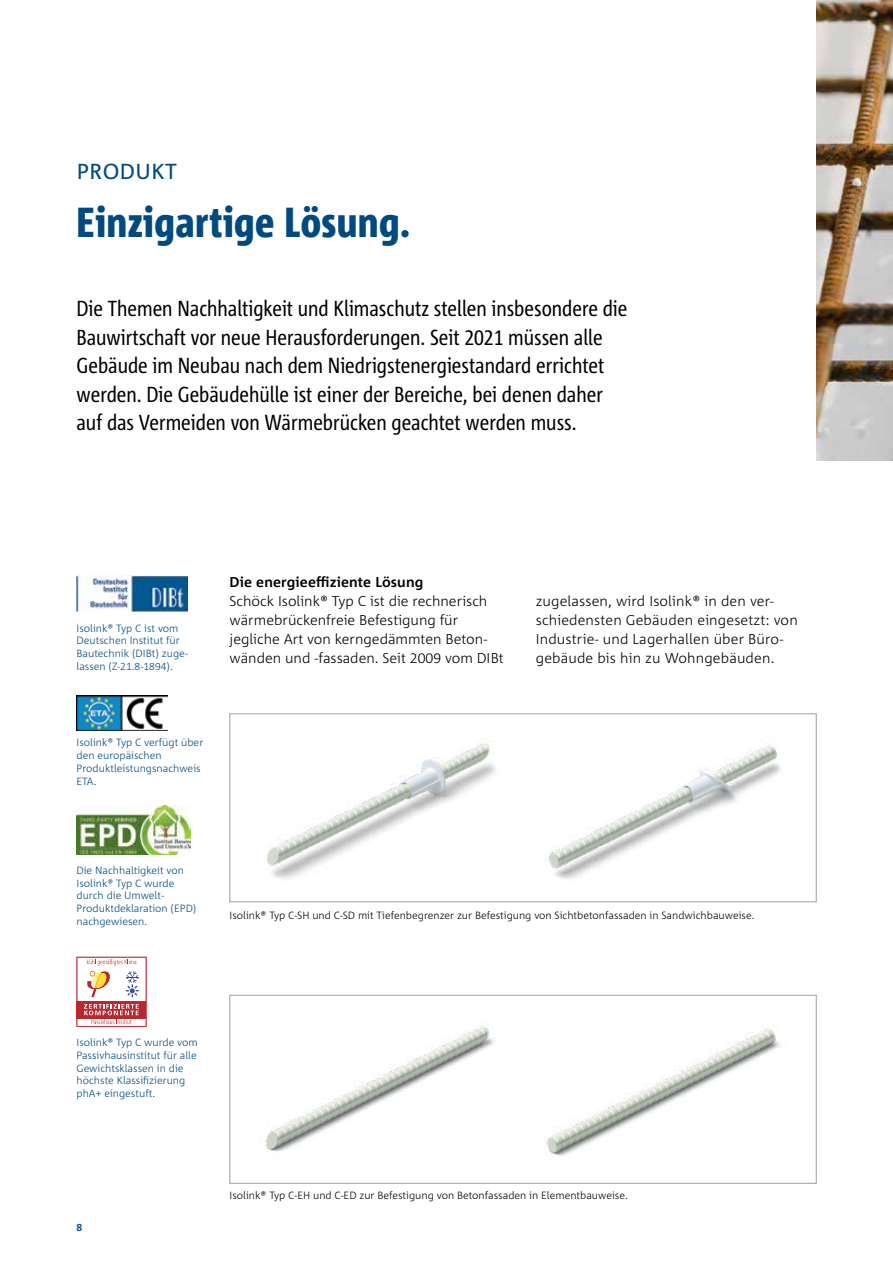
<style>
.page{position:relative;width:893px;height:1263px;background:#fff}
.page>*{position:absolute;margin:0;border:0;box-sizing:border-box;transform-origin:0 0}
.t1{font:800 condensed 42px "Corpid Schoeck";letter-spacing:.01em;color:#004a80}
.t2{font:condensed 21.75px/28.5px "Corpid Schoeck";color:#000}
.t3{font:21.75px "Corpid Schoeck";letter-spacing:.02em;color:#004a80}
.t4{font:300 14.25px/19.2px "Corpid Schoeck";color:#000}
.t5{font:700 14.25px "Corpid Schoeck";letter-spacing:.01em;color:#000}
.t6{font:300 10.5px/12.8px "Corpid Schoeck";color:#004a80}
.t7{font:300 10.5px "Corpid Schoeck";color:#000}
.t8{font:700 10.5px "Corpid Schoeck";color:#004a80}
</style>
<div class="page">
<img style="left:816px;top:0;width:77px;height:461px">
<img style="left:266px;top:743px;width:230px;height:136px">
<div style="left:230px;top:714px;width:586px;height:188px;border:1px solid #9d9fa2"></div>
<img style="left:545px;top:743px;width:236px;height:136px">
<img style="left:265px;top:1025px;width:230px;height:126px">
<div style="left:230px;top:995px;width:586px;height:188px;border:1px solid #9d9fa2"></div>
<img style="left:545px;top:1029px;width:235px;height:127px">
<img style="left:77px;top:576px;width:111px;height:35px">
<img style="left:77px;top:696px;width:90px;height:35px">
<img style="left:77px;top:806px;width:113px;height:48px">
<svg style="left:77px;top:957px;width:69px;height:70px"></svg>
<h2 class="t3" style="left:77px;top:157px;width:102px">PRODUKT</h2>
<h1 class="t1" style="left:77px;top:196px;width:335px">Einzigartige Lösung.</h1>
<p class="t2" style="left:77px;top:294px;width:552px">Die Themen Nachhaltigkeit und Klimaschutz stellen insbesondere die Bauwirtschaft vor neue Herausforderungen. Seit 2021 müssen alle Gebäude im Neubau nach dem Niedrigstenergiestandard errichtet werden. Die Gebäudehülle ist einer der Bereiche, bei denen daher auf das Vermeiden von Wärmebrücken geachtet werden muss.</p>
<p class="t6" style="left:77px;top:621px;width:113px">Isolink® Typ C ist vom<br>Deutschen Institut für<br>Bautechnik (DIBt) zuge&shy;lassen (Z-21.8-1894).</p>
<h3 class="t5" style="left:230px;top:573px;width:195px">Die energieeffiziente Lösung</h3>
<h3 class="t4" style="left:230px;top:591px;width:276px">Schöck Isolink® Typ C ist die rechnerisch wärmebrückenfreie Befestigung für jegliche Art von kerngedämmten Beton&shy;wänden und -fassaden. Seit 2009 vom DIBt</h3>
<h3 class="t4" style="left:536px;top:591px;width:263px">zugelassen, wird Isolink® in den ver&shy;schiedensten Gebäuden eingesetzt: von Industrie- und Lagerhallen über Büro&shy;gebäude bis hin zu Wohngebäuden.</h3>
<p class="t6" style="left:77px;top:736px;width:128px">Isolink® Typ C verfügt über den europäischen<br>Produktleistungsnachweis<br>ETA.</p>
<p class="t6" style="left:77px;top:864px;width:121px">Die Nachhaltigkeit von<br>Isolink® Typ C wurde durch die Umwelt-<br>Produktdeklaration (EPD) nachgewiesen.</p>
<p class="t7" style="left:230px;top:908px;width:526px">Isolink® Typ C-SH und C-SD mit Tiefenbegrenzer zur Befestigung von Sichtbetonfassaden in Sandwichbauweise.</p>
<p class="t6" style="left:77px;top:1036px;width:123px">Isolink® Typ C wurde vom<br>Passivhausinstitut für alle<br>Gewichtsklassen in die höchste Klassifizierung phA+ eingestuft.</p>
<p class="t8" style="left:77px;top:1221px;width:7px">8</p>
<p class="t7" style="left:230px;top:1189px;width:400px">Isolink® Typ C-EH und C-ED zur Befestigung von Betonfassaden in Elementbauweise.</p>
</div>
